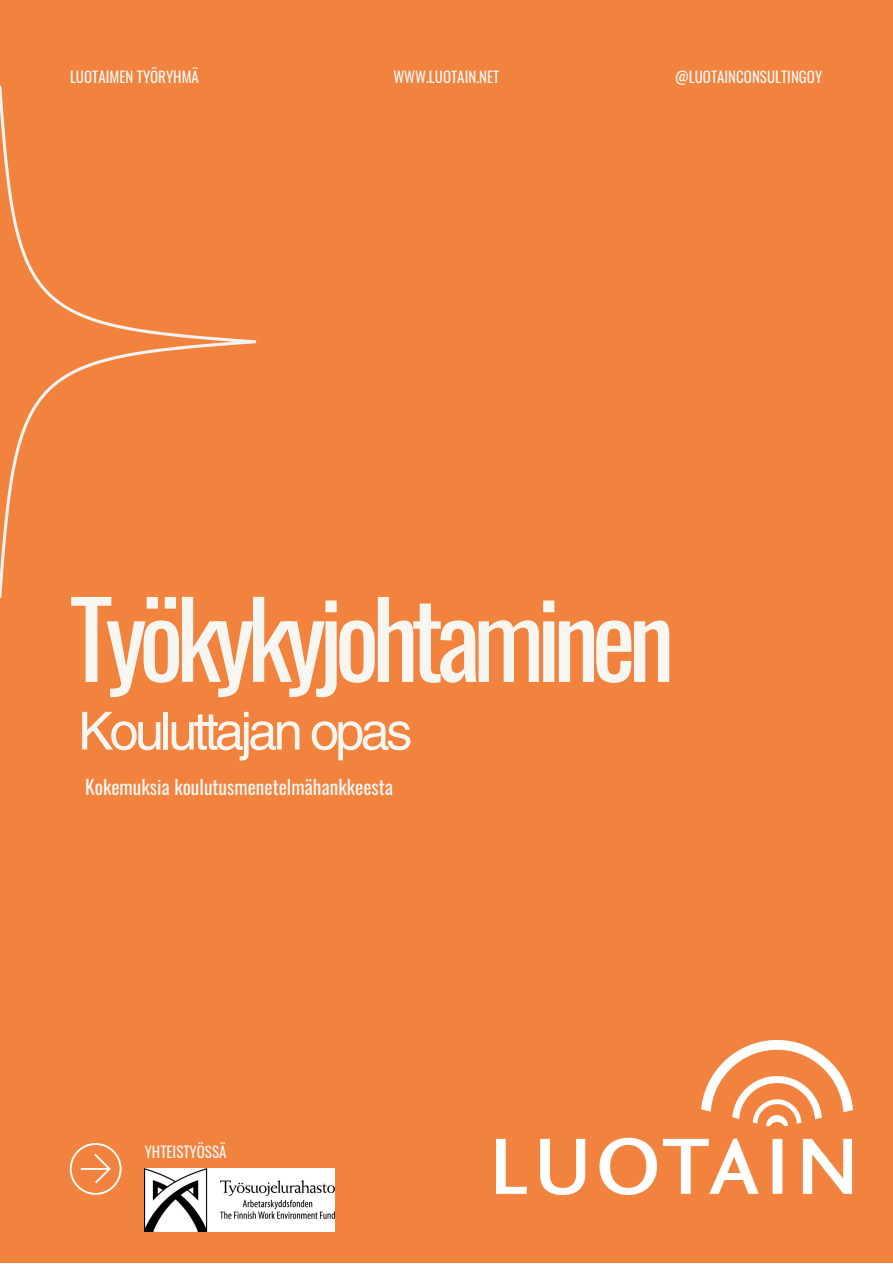
<style>
.page{position:relative;width:893px;height:1264px;background:#fff}
.page>*{position:absolute;margin:0;border:0;box-sizing:border-box;transform-origin:0 0}
.t1{font:104.85px "Oswald";letter-spacing:-.07em;color:#f8f6f1}
.t2{font:52.5px "Helvetica LT Pro";letter-spacing:-.07em;color:#f8f6f1}
.t3{font:19.5px "Oswald";color:#f8f6f1}
.t4{font:15px "Oswald";color:#f8f6f1}
</style>
<div class="page">
<div style="left:0;top:0;width:892px;height:1262px;background:#f1833e"></div>
<svg style="left:0;top:85px;width:256px;height:513px"></svg>
<svg style="left:70px;top:1143px;width:51px;height:51px"></svg>
<img style="left:496px;top:1040px;width:356px;height:154px">
<img style="left:145px;top:1168px;width:190px;height:63px">
<p class="t4" style="left:70px;top:66px;width:130px">LUOTAIMEN TYÖRYHMÄ</p>
<p class="t4" style="left:393px;top:66px;width:107px">WWW.LUOTAIN.NET</p>
<p class="t4" style="left:675px;top:66px;width:148px">@LUOTAINCONSULTINGOY</p>
<p class="t1" style="left:70px;top:557px;width:606px">Työkykyjohtaminen</p>
<p class="t2" style="left:78px;top:711px;width:336px">Kouluttajan opas</p>
<p class="t3" style="left:85px;top:771px;width:309px">Kokemuksia koulutusmenetelmähankkeesta</p>
<p class="t4" style="left:145px;top:1140px;width:83px">YHTEISTYÖSSÄ</p>
</div>
